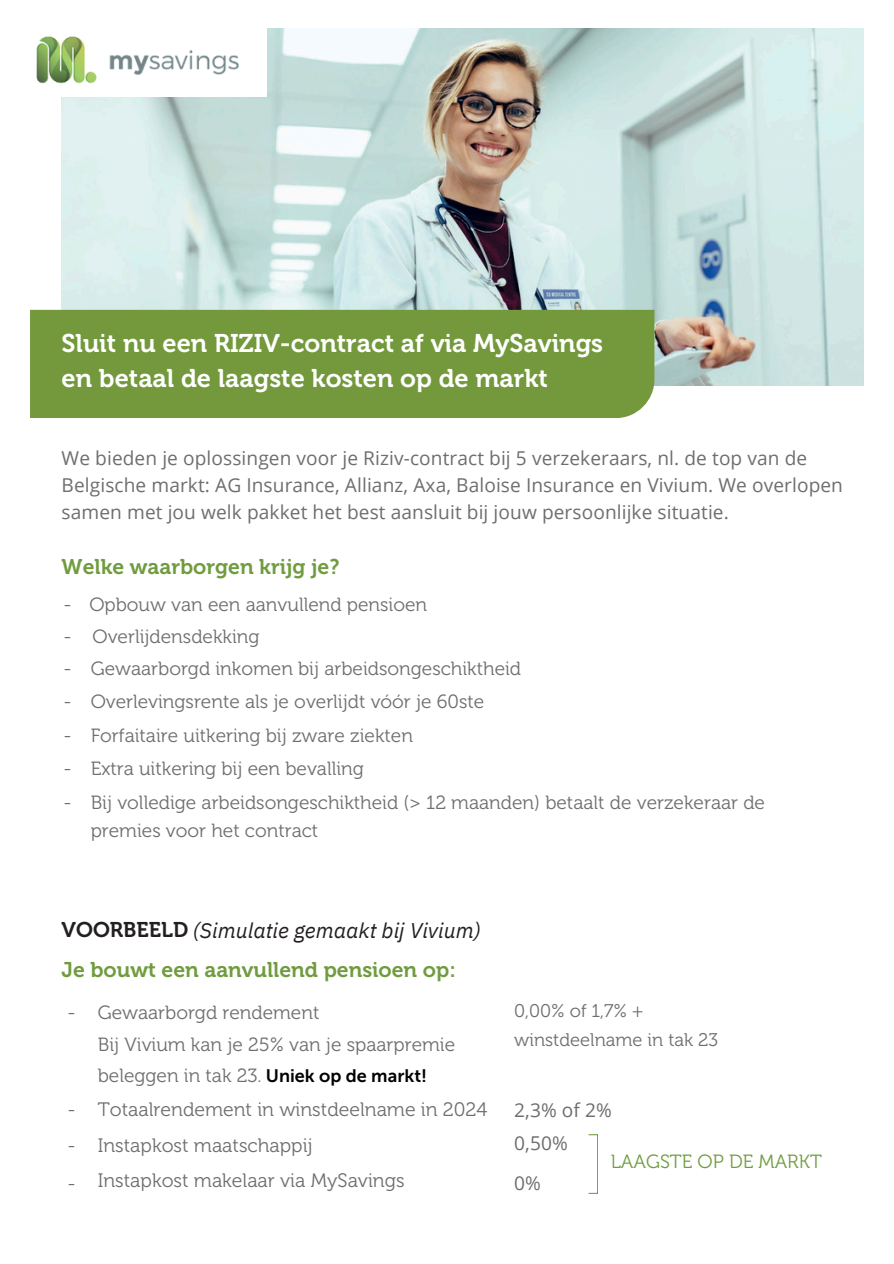
<style>
.page{position:relative;width:894px;height:1264px;background:#fff}
.page>*{position:absolute;margin:0;border:0;box-sizing:border-box;transform-origin:0 0}
.t1{font:25.5px/35px "Museo 700";color:#fff}
.t2{font:21.15px "Museo 700";color:#709c3f}
.t3{font:italic 21.15px "IBM Plex Sans";color:#231f20}
.t4{font:19.35px/35.5px "Museo 300";color:#6d6e70}
.t5{font:19.05px/38.2px "Museo 300";color:#6d6e70}
.t6{font:19.05px/27px "Open Sans";letter-spacing:.005em;color:#6d6e70}
.t7{font:19.05px "Museo 300";color:#709c3f}
.t8{font:18.3px/29px "Museo 300";color:#6d6e70}
.s1{font-family:"Museo 700";font-style:normal}
.s2{font-family:"Museo Sans 700";font-size:18px;color:#000}
</style>
<div class="page">
<img style="left:62px;top:29px;width:801px;height:356px">
<div style="left:30px;top:310px;width:624px;height:108px;background:#73993c"></div>
<img style="left:36px;top:29px;width:230px;height:67px">
<svg style="left:588px;top:1134px;width:10px;height:59px"></svg>
<h1 class="t1" style="left:62px;top:326px;width:543px">Sluit nu een RIZIV-contract af via MySavings en betaal de laagste kosten op de markt</h1>
<p class="t6" style="left:62px;top:444px;width:782px">We bieden je oplossingen voor je Riziv-contract bij 5 verzekeraars, nl. de top van de<br>Belgische markt: AG Insurance, Allianz, Axa, Baloise Insurance en Vivium. We overlopen samen met jou welk pakket het best aansluit bij jouw persoonlijke situatie.</p>
<p class="t2" style="left:62px;top:554px;width:279px">Welke waarborgen krijg je?</p>
<p class="t5" style="left:63px;top:585px;width:10px">-</p>
<p class="t5" style="left:89px;top:586px;width:339px">Opbouw van een aanvullend pensioen</p>
<p class="t5" style="left:63px;top:617px;width:197px">- Overlijdensdekking</p>
<p class="t5" style="left:63px;top:649px;width:10px">-</p>
<p class="t5" style="left:63px;top:682px;width:10px">-</p>
<p class="t5" style="left:63px;top:716px;width:10px">-</p>
<p class="t5" style="left:63px;top:749px;width:10px">-</p>
<h2 class="t5" style="left:63px;top:783px;width:10px">-</h2>
<h4 class="t5" style="left:91px;top:649px;width:432px">Gewaarborgd inkomen bij arbeidsongeschiktheid</h4>
<h3 class="t5" style="left:91px;top:682px;width:395px">Overlevingsrente als je overlijdt vóór je 60ste</h3>
<p class="t5" style="left:91px;top:716px;width:324px">Forfaitaire uitkering bij zware ziekten</p>
<p class="t5" style="left:91px;top:749px;width:274px">Extra uitkering bij een bevalling</p>
<p class="t5" style="left:91px;top:783px;width:675px">Bij volledige arbeidsongeschiktheid (&gt; 12 maanden) betaalt de verzekeraar de</p>
<h6 class="t5" style="left:91px;top:811px;width:229px">premies voor het contract</h6>
<h3 class="t3" style="left:62px;top:916px;width:420px"><span class="s1">VOORBEELD</span> (Simulatie gemaakt bij Vivium)</h3>
<p class="t2" style="left:62px;top:956px;width:395px">Je bouwt een aanvullend pensioen op:</p>
<p class="t5" style="left:68px;top:993px;width:10px">-</p>
<p class="t5" style="left:98px;top:993px;width:223px">Gewaarborgd rendement</p>
<p class="t5" style="left:98px;top:1028px;width:359px;line-height:31.5px">Bij Vivium kan je 25% van je spaarpremie beleggen in tak 23. <span class="s2">Uniek op de markt!</span></p>
<p class="t4" style="left:98px;top:1091px;width:391px">Totaalrendement in winstdeelname in 2024<br>Instapkost maatschappij<br>Instapkost makelaar via MySavings</p>
<p class="t5" style="left:68px;top:1089px;width:10px">-</p>
<p class="t5" style="left:68px;top:1126px;width:10px">- -</p>
<p class="t8" style="left:514px;top:996px;width:205px">0,00% of 1,7% + winstdeelname in tak 23</p>
<p class="t6" style="left:514px;top:1096px;width:99px">2,3% of 2%</p>
<p class="t6" style="left:514px;top:1129px;width:55px">0,50%</p>
<h4 class="t6" style="left:514px;top:1168px;width:28px">0%</h4>
<p class="t7" style="left:610px;top:1149px;width:212px">LAAGSTE OP DE MARKT</p>
</div>
